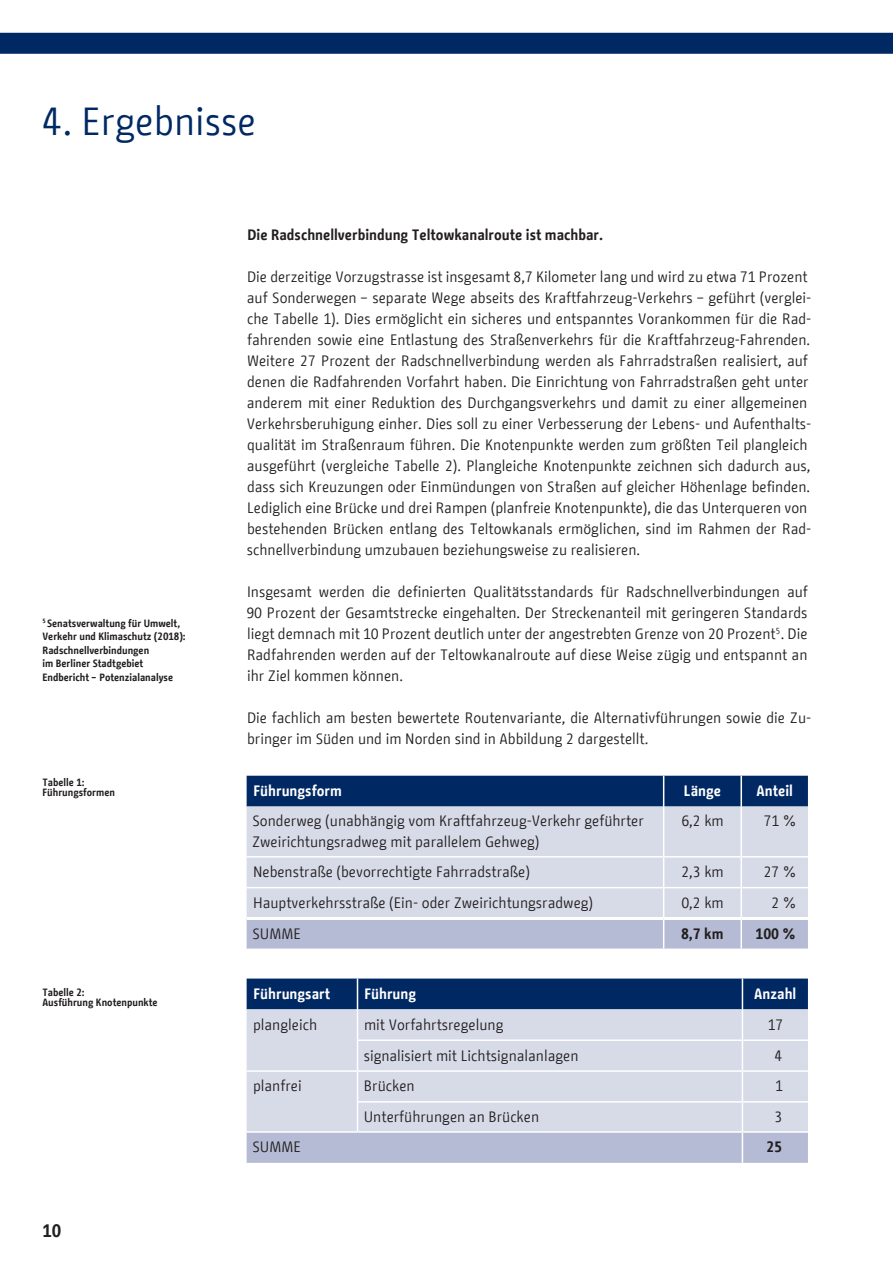
<style>
.page{position:relative;width:893px;height:1263px;background:#fff}
.page>*{position:absolute;margin:0;border:0;box-sizing:border-box;transform-origin:0 0}
.H1-1{font:39px "BMF Change";color:#002964}
.t1{font:700 18px "BMF Change";color:#231f20}
.P-Fließtext{font:15px/21px "BMF Change";color:#231f20}
.Tabelle{font:15px/21px "BMF Change";color:#231f20}
.P-Fließtext-2{font:700 15px "BMF Change";color:#231f20}
.Tabelle_Kopf{font:700 15px "BMF Change";color:#fff}
.Tabelle-2{font:700 15px "BMF Change";color:#231f20}
.Marginal-rechts{font:700 10.5px/13.5px "BMF Change";color:#231f20}
.Bildunterschrift{font:700 10.5px/10.5px "BMF Change";color:#231f20}
</style>
<div class="page">
<div style="left:0;top:33px;width:893px;height:21px;background:#002964"></div>
<div style="left:247px;top:776px;width:561px;height:30px;background:#002964"></div>
<div style="left:247px;top:806px;width:561px;height:81px;background:#d7dbe8"></div>
<hr style="left:663px;top:776px;width:1px;height:30px;background:#fff">
<hr style="left:663px;top:806px;width:1px;height:50px;background:#fff">
<hr style="left:663px;top:857px;width:1px;height:30px;background:#fff">
<svg style="left:247px;top:888px;width:561px;height:61px;background:#c6cbde"></svg>
<hr style="left:740px;top:776px;width:2px;height:30px;background:#fff">
<hr style="left:740px;top:806px;width:2px;height:50px;background:#fff">
<hr style="left:740px;top:857px;width:2px;height:30px;background:#fff">
<hr style="left:740px;top:888px;width:2px;height:29px;background:#fff">
<hr style="left:740px;top:920px;width:2px;height:28px;background:#fff">
<hr style="left:247px;top:856px;width:417px;height:1px;background:#fff">
<hr style="left:664px;top:856px;width:77px;height:1px;background:#fff">
<hr style="left:741px;top:856px;width:67px;height:1px;background:#fff">
<hr style="left:247px;top:917px;width:417px;height:3px;background:#fff">
<hr style="left:664px;top:917px;width:77px;height:3px;background:#fff">
<hr style="left:741px;top:917px;width:67px;height:3px;background:#fff">
<div style="left:247px;top:978px;width:561px;height:31px;background:#002964"></div>
<div style="left:247px;top:1009px;width:561px;height:32px;background:#d7dbe8"></div>
<hr style="left:357px;top:978px;width:1px;height:31px;background:#fff">
<hr style="left:742px;top:978px;width:1px;height:31px;background:#fff">
<hr style="left:357px;top:1009px;width:1px;height:30px;background:#fff">
<hr style="left:742px;top:1009px;width:1px;height:30px;background:#fff">
<hr style="left:357px;top:1039px;width:385px;height:2px;background:#fff">
<hr style="left:742px;top:1039px;width:66px;height:2px;background:#fff">
<svg style="left:247px;top:1041px;width:561px;height:122px;background:#cfd4e3"></svg>
<hr style="left:247px;top:1131px;width:110px;height:2px;background:#fff">
<hr style="left:357px;top:1131px;width:385px;height:2px;background:#fff">
<hr style="left:742px;top:1131px;width:66px;height:2px;background:#fff">
<hr style="left:742px;top:1133px;width:1px;height:30px;background:#fff">
<h1 class="H1-1" style="left:43px;top:93px;width:215px">4. Ergebnisse</h1>
<p class="Marginal-rechts" style="left:43px;top:616px;width:145px"><sup>5</sup> Senatsverwaltung für Umwelt,<br>Verkehr und Klimaschutz (2018):<br>Radschnellverbindungen<br>im Berliner Stadtgebiet<br>Endbericht – Potenzialanalyse</p>
<p class="Bildunterschrift" style="left:43px;top:777px;width:74px">Tabelle 1:<br>Führungsformen</p>
<p class="Bildunterschrift" style="left:43px;top:987px;width:117px">Tabelle 2:<br>Ausführung Knotenpunkte</p>
<p class="t1" style="left:43px;top:1218px;width:20px">10</p>
<p class="P-Fließtext-2" style="left:247px;top:224px;width:357px">Die Radschnellverbindung Teltowkanalroute ist machbar.</p>
<p class="P-Fließtext" style="left:247px;top:266px;width:566px">Die derzeitige Vorzugstrasse ist insgesamt 8,7 Kilometer lang und wird zu etwa 71 Prozent auf Sonderwegen – separate Wege abseits des Kraftfahrzeug-Verkehrs – geführt (verglei&shy;che Tabelle 1). Dies ermöglicht ein sicheres und entspanntes Vorankommen für die Rad&shy;fahrenden sowie eine Entlastung des Straßenverkehrs für die Kraftfahrzeug-Fahrenden.<br>Weitere 27 Prozent der Radschnellverbindung werden als Fahrradstraßen realisiert, auf denen die Radfahrenden Vorfahrt haben. Die Einrichtung von Fahrradstraßen geht unter anderem mit einer Reduktion des Durchgangsverkehrs und damit zu einer allgemeinen Verkehrsberuhigung einher. Dies soll zu einer Verbesserung der Lebens- und Aufenthalts&shy;qualität im Straßenraum führen. Die Knotenpunkte werden zum größten Teil plangleich ausgeführt (vergleiche Tabelle 2). Plangleiche Knotenpunkte zeichnen sich dadurch aus, dass sich Kreuzungen oder Einmündungen von Straßen auf gleicher Höhenlage befinden.<br>Lediglich eine Brücke und drei Rampen (planfreie Knotenpunkte), die das Unterqueren von bestehenden Brücken entlang des Teltowkanals ermöglichen, sind im Rahmen der Rad&shy;schnellverbindung umzubauen beziehungsweise zu realisieren.</p>
<p class="P-Fließtext" style="left:246px;top:581px;width:563px;text-align:justify">Insgesamt werden die definierten Qualitätsstandards für Radschnellverbindungen auf 90 Prozent der Gesamtstrecke eingehalten. Der Streckenanteil mit geringeren Standards liegt demnach mit 10 Prozent deutlich unter der angestrebten Grenze von 20 Prozent<sup>5</sup>. Die Radfahrenden werden auf der Teltowkanalroute auf diese Weise zügig und entspannt an ihr Ziel kommen können.</p>
<p class="P-Fließtext" style="left:247px;top:707px;width:566px">Die fachlich am besten bewertete Routenvariante, die Alternativführungen sowie die Zu&shy;bringer im Süden und im Norden sind in Abbildung 2 dargestellt.</p>
<p class="Tabelle_Kopf" style="left:253px;top:780px;width:90px">Führungsform</p>
<p class="Tabelle_Kopf" style="left:684px;top:780px;width:39px">Länge</p>
<p class="Tabelle_Kopf" style="left:756px;top:780px;width:38px">Anteil</p>
<p class="Tabelle" style="left:252px;top:810px;width:393px">Sonderweg (unabhängig vom Kraftfahrzeug-Verkehr geführter<br>Zweirichtungsradweg mit parallelem Gehweg)</p>
<p class="Tabelle" style="left:681px;top:810px;width:44px">6,2 km</p>
<p class="Tabelle" style="left:764px;top:810px;width:33px">71 %</p>
<p class="Tabelle" style="left:253px;top:861px;width:278px">Nebenstraße (bevorrechtigte Fahrradstraße)</p>
<p class="Tabelle" style="left:681px;top:861px;width:44px">2,3 km</p>
<p class="Tabelle" style="left:764px;top:861px;width:33px">27 %</p>
<p class="Tabelle" style="left:253px;top:892px;width:342px">Hauptverkehrsstraße (Ein- oder Zweirichtungsradweg)</p>
<p class="Tabelle" style="left:681px;top:892px;width:44px">0,2 km</p>
<p class="Tabelle" style="left:772px;top:892px;width:25px">2 %</p>
<p class="Tabelle" style="left:252px;top:923px;width:50px">SUMME</p>
<p class="Tabelle-2" style="left:681px;top:923px;width:44px">8,7 km</p>
<p class="Tabelle-2" style="left:755px;top:923px;width:41px">100 %</p>
<p class="Tabelle_Kopf" style="left:253px;top:983px;width:78px">Führungsart</p>
<p class="Tabelle_Kopf" style="left:364px;top:983px;width:53px">Führung</p>
<p class="Tabelle_Kopf" style="left:754px;top:983px;width:44px">Anzahl</p>
<p class="Tabelle" style="left:253px;top:1014px;width:66px">plangleich</p>
<p class="Tabelle" style="left:364px;top:1014px;width:141px">mit Vorfahrtsregelung</p>
<p class="Tabelle" style="left:768px;top:1014px;width:17px">17</p>
<p class="Tabelle" style="left:364px;top:1045px;width:216px">signalisiert mit Lichtsignalanlagen</p>
<p class="Tabelle" style="left:775px;top:1045px;width:9px">4</p>
<p class="Tabelle" style="left:253px;top:1076px;width:50px">planfrei</p>
<p class="Tabelle" style="left:364px;top:1076px;width:52px">Brücken</p>
<p class="Tabelle" style="left:775px;top:1076px;width:9px">1</p>
<p class="Tabelle" style="left:364px;top:1106px;width:177px">Unterführungen an Brücken</p>
<p class="Tabelle" style="left:774px;top:1106px;width:9px">3</p>
<p class="Tabelle" style="left:252px;top:1137px;width:50px">SUMME</p>
<p class="Tabelle-2" style="left:766px;top:1136px;width:17px">25</p>
</div>
